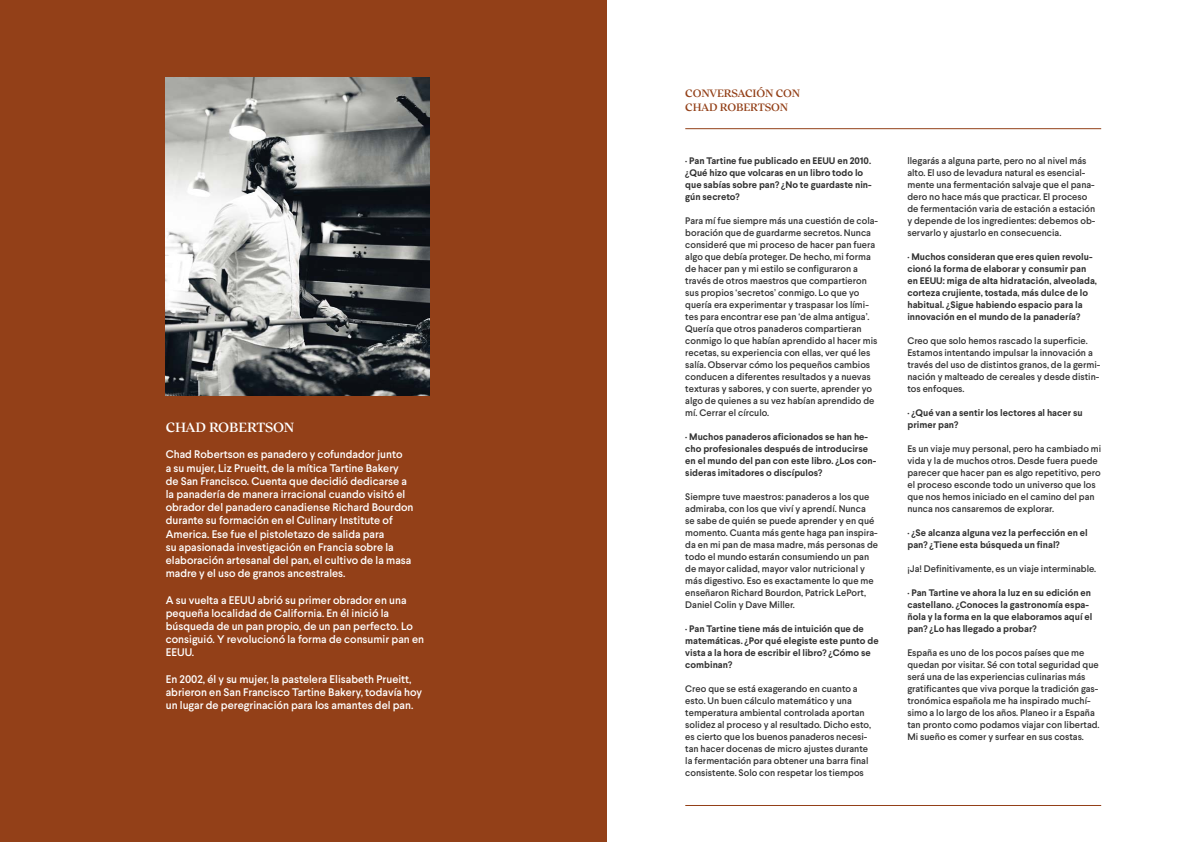
<style>
.page{position:relative;width:1191px;height:842px;background:#fff}
.page>*{position:absolute;margin:0;border:0;box-sizing:border-box;transform-origin:0 0}
.t1{font:500 15px "Inka B Title";letter-spacing:-.01em;color:#fff}
.t2{font:500 12px/14.4px "Inka B Title";letter-spacing:-.01em;color:#934018}
.t3{font:500 11px/13.2px "Larsseit";color:#fff}
.t4{font:500 9.5px/12px "Larsseit";color:#333}
.t5{font:700 9.5px/12px "Larsseit";color:#333}
</style>
<div class="page">
<div style="left:0;top:0;width:607px;height:842px;background:#934018"></div>
<img style="left:166px;top:77px;width:264px;height:319px">
<hr style="left:685px;top:128px;width:416px;height:1px;background:#934018">
<hr style="left:685px;top:805px;width:416px;height:1px;background:#934018">
<h1 class="t1" style="left:166px;top:419px;width:130px">CHAD ROBERTSON</h1>
<p class="t3" style="left:166px;top:448px;width:249px">Chad Robertson es panadero y cofundador junto<br>a su mujer, Liz Prueitt, de la mítica Tartine Bakery de San Francisco. Cuenta que decidió dedicarse a la panadería de manera irracional cuando visitó el obrador del panadero canadiense Richard Bourdon durante su formación en el Culinary Institute of America. Ese fue el pistoletazo de salida para<br>su apasionada investigación en Francia sobre la elaboración artesanal del pan, el cultivo de la masa madre y el uso de granos ancestrales.</p>
<p class="t3" style="left:166px;top:593px;width:260px">A su vuelta a EEUU abrió su primer obrador en una pequeña localidad de California. En él inició la búsqueda de un pan propio, de un pan perfecto. Lo consiguió. Y revolucionó la forma de consumir pan en EEUU.</p>
<p class="t3" style="left:166px;top:672px;width:258px">En 2002, él y su mujer, la pastelera Elisabeth Prueitt, abrieron en San Francisco Tartine Bakery, todavía hoy un lugar de peregrinación para los amantes del pan.</p>
<p class="t2" style="left:685px;top:86px;width:116px">CONVERSACIÓN CON<br>CHAD ROBERTSON</p>
<p class="t5" style="left:685px;top:155px;width:188px">· Pan Tartine fue publicado en EEUU en 2010. ¿Qué hizo que volcaras en un libro todo lo que sabías sobre pan? ¿No te guardaste nin&shy;gún secreto?</p>
<p class="t4" style="left:685px;top:215px;width:194px">Para mí fue siempre más una cuestión de cola&shy;boración que de guardarme secretos. Nunca consideré que mi proceso de hacer pan fuera algo que debía proteger. De hecho, mi forma de hacer pan y mi estilo se configuraron a través de otros maestros que compartieron sus propios ‘secretos’ conmigo. Lo que yo quería era experimentar y traspasar los lími&shy;tes para encontrar ese pan ‘de alma antigua’.<br>Quería que otros panaderos compartieran conmigo lo que habían aprendido al hacer mis recetas, su experiencia con ellas, ver qué les salía. Observar cómo los pequeños cambios conducen a diferentes resultados y a nuevas texturas y sabores, y con suerte, aprender yo algo de quienes a su vez habían aprendido de mí. Cerrar el círculo.</p>
<p class="t5" style="left:685px;top:431px;width:192px">· Muchos panaderos aficionados se han he&shy;cho profesionales después de introducirse en el mundo del pan con este libro. ¿Los con&shy;sideras imitadores o discípulos?</p>
<p class="t4" style="left:685px;top:491px;width:194px">Siempre tuve maestros: panaderos a los que admiraba, con los que viví y aprendí. Nunca<br>se sabe de quién se puede aprender y en qué momento. Cuanta más gente haga pan inspira&shy;da en mi pan de masa madre, más personas de todo el mundo estarán consumiendo un pan de mayor calidad, mayor valor nutricional y más digestivo. Eso es exactamente lo que me enseñaron Richard Bourdon, Patrick LePort, Daniel Colin y Dave Miller.</p>
<p class="t5" style="left:685px;top:623px;width:195px">· Pan Tartine tiene más de intuición que de matemáticas. ¿Por qué elegiste este punto de vista a la hora de escribir el libro? ¿Cómo se combinan?</p>
<p class="t4" style="left:685px;top:683px;width:187px">Creo que se está exagerando en cuanto a esto. Un buen cálculo matemático y una temperatura ambiental controlada aportan solidez al proceso y al resultado. Dicho esto, es cierto que los buenos panaderos necesi&shy;tan hacer docenas de micro ajustes durante la fermentación para obtener una barra final consistente. Solo con respetar los tiempos</p>
<p class="t4" style="left:907px;top:155px;width:189px">llegarás a alguna parte, pero no al nivel más alto. El uso de levadura natural es esencial&shy;mente una fermentación salvaje que el pana&shy;dero no hace más que practicar. El proceso de fermentación varia de estación a estación y depende de los ingredientes: debemos ob&shy;servarlo y ajustarlo en consecuencia.</p>
<p class="t5" style="left:907px;top:251px;width:191px">· Muchos consideran que eres quien revolu&shy;cionó la forma de elaborar y consumir pan en EEUU: miga de alta hidratación, alveolada, corteza crujiente, tostada, más dulce de lo habitual. ¿Sigue habiendo espacio para la innovación en el mundo de la panadería?</p>
<p class="t4" style="left:907px;top:335px;width:194px">Creo que solo hemos rascado la superficie.<br>Estamos intentando impulsar la innovación a través del uso de distintos granos, de la germi&shy;nación y malteado de cereales y desde distin&shy;tos enfoques.</p>
<p class="t5" style="left:907px;top:407px;width:177px">· ¿Qué van a sentir los lectores al hacer su primer pan?</p>
<p class="t4" style="left:907px;top:443px;width:195px">Es un viaje muy personal, pero ha cambiado mi vida y la de muchos otros. Desde fuera puede parecer que hacer pan es algo repetitivo, pero el proceso esconde todo un universo que los que nos hemos iniciado en el camino del pan nunca nos cansaremos de explorar.</p>
<p class="t5" style="left:907px;top:527px;width:182px">· ¿Se alcanza alguna vez la perfección en el pan? ¿Tiene esta búsqueda un final?</p>
<p class="t4" style="left:907px;top:563px;width:190px">¡Ja! Definitivamente, es un viaje interminable.</p>
<p class="t5" style="left:907px;top:587px;width:186px">· Pan Tartine ve ahora la luz en su edición en castellano. ¿Conoces la gastronomía espa&shy;ñola y la forma en la que elaboramos aquí el pan? ¿Lo has llegado a probar?</p>
<p class="t4" style="left:907px;top:647px;width:194px">España es uno de los pocos países que me quedan por visitar. Sé con total seguridad que será una de las experiencias culinarias más gratificantes que viva porque la tradición gas&shy;tronómica española me ha inspirado muchí&shy;simo a lo largo de los años. Planeo ir a España tan pronto como podamos viajar con libertad.<br>Mi sueño es comer y surfear en sus costas.</p>
</div>
